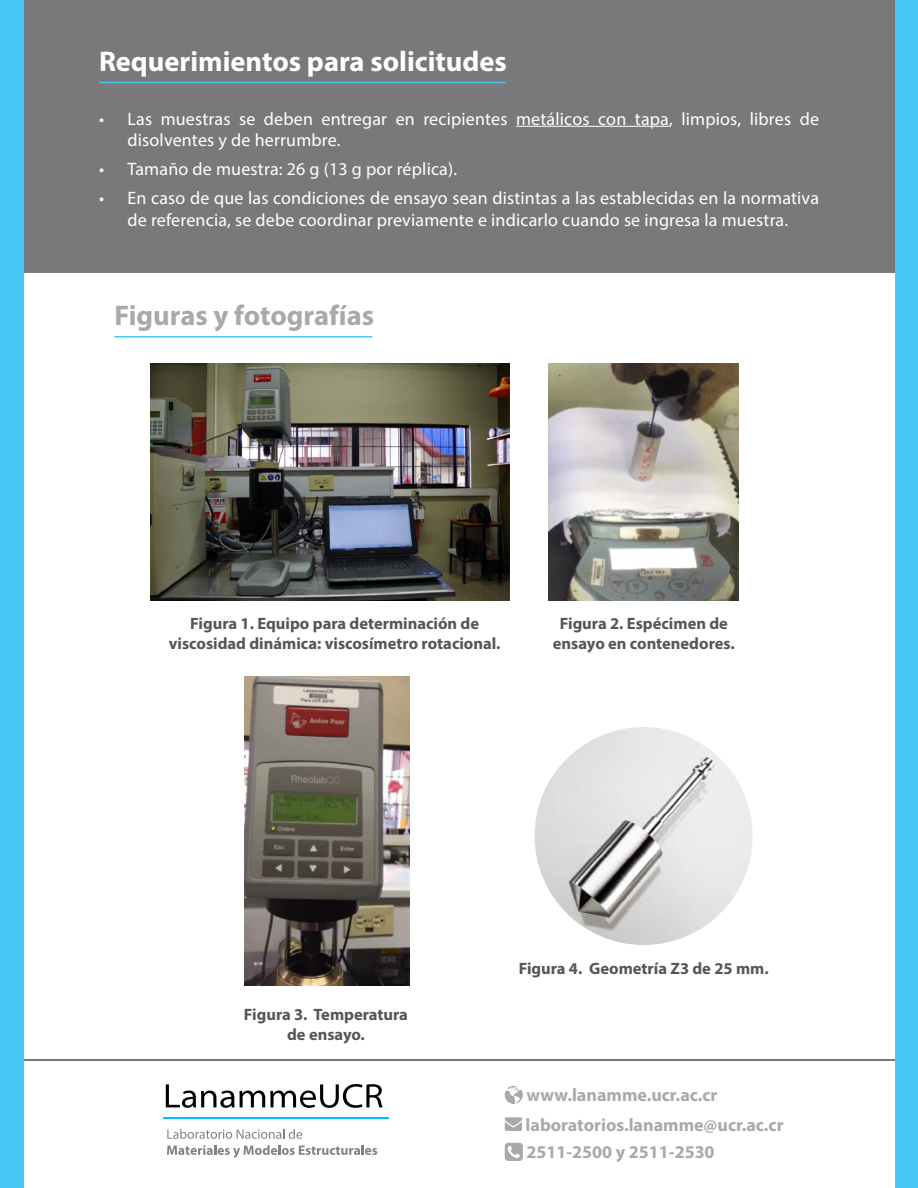
<style>
.page{position:relative;width:918px;height:1188px;background:#fff}
.page>*{position:absolute;margin:0;border:0;box-sizing:border-box;transform-origin:0 0}
.t1{font:700 28.5px "Myriad Pro";color:#fff}
.t2{font:700 28.5px "Myriad Pro";color:#a7a9ac}
.t3{font:18px/21.6px "Myriad Pro";letter-spacing:.01em;color:#fff}
.t4{font:700 18px/30px "Myriad Pro";color:#a7a9ac}
.t5{font:700 16.5px/19.8px "Myriad Pro";color:#565659;text-align:center}
</style>
<div class="page">
<div style="left:0;top:0;width:918px;height:273px;background:#79797c"></div>
<hr style="left:0;top:1059px;width:918px;height:1px;background:#565659">
<hr style="left:516px;top:126px;width:153px;height:1px;background:#fff">
<hr style="left:99px;top:82px;width:407px;height:1px;background:#49c8f5">
<hr style="left:114px;top:336px;width:258px;height:2px;background:#49c8f5">
<div style="left:0;top:0;width:24px;height:1188px;background:#49c8f5"></div>
<div style="left:896px;top:0;width:22px;height:1188px;background:#49c8f5"></div>
<svg style="left:167px;top:1129px;width:135px;height:10px"></svg>
<svg style="left:167px;top:1145px;width:210px;height:13px"></svg>
<hr style="left:163px;top:1117px;width:226px;height:1px;background:#00c0f3">
<svg style="left:166px;top:1084px;width:217px;height:24px"></svg>
<svg style="left:505px;top:1086px;width:18px;height:18px"></svg>
<svg style="left:505px;top:1117px;width:17px;height:14px"></svg>
<svg style="left:505px;top:1143px;width:18px;height:18px"></svg>
<img style="left:151px;top:363px;width:358px;height:238px">
<img style="left:549px;top:363px;width:190px;height:238px">
<img style="left:244px;top:676px;width:166px;height:309px">
<img style="left:535px;top:727px;width:218px;height:218px;border-radius:109px">
<h1 class="t1" style="left:99px;top:43px;width:410px">Requerimientos para solicitudes</h1>
<p class="t3" style="left:127px;top:107px;width:693px;text-indent:-28px">• Las muestras se deben entregar en recipientes metálicos con tapa, limpios, libres de disolventes y de herrumbre.</p>
<p class="t3" style="left:99px;top:158px;width:360px">• Tamaño de muestra: 26 g (13 g por réplica).</p>
<p class="t3" style="left:99px;top:187px;width:722px;text-align:center">• En caso de que las condiciones de ensayo sean distintas a las establecidas en la normativa de referencia, se debe coordinar previamente e indicarlo cuando se ingresa la muestra.</p>
<h1 class="t2" style="left:114px;top:297px;width:261px">Figuras y fotografías</h1>
<p class="t5" style="left:169px;top:613px;width:333px">Figura 1. Equipo para determinación de viscosidad dinámica: viscosímetro rotacional.</p>
<p class="t5" style="left:553px;top:613px;width:183px">Figura 2. Espécimen de ensayo en contenedores.</p>
<p class="t5" style="left:244px;top:1004px;width:166px">Figura 3. Temperatura de ensayo.</p>
<p class="t5" style="left:519px;top:958px;width:251px">Figura 4. Geometría Z3 de 25 mm.</p>
<p class="t4" style="left:526px;top:1079px;width:259px">www.lanamme.ucr.ac.cr laboratorios.lanamme@ucr.ac.cr</p>
<p class="t4" style="left:527px;top:1136px;width:190px">2511-2500 y 2511-2530</p>
</div>
